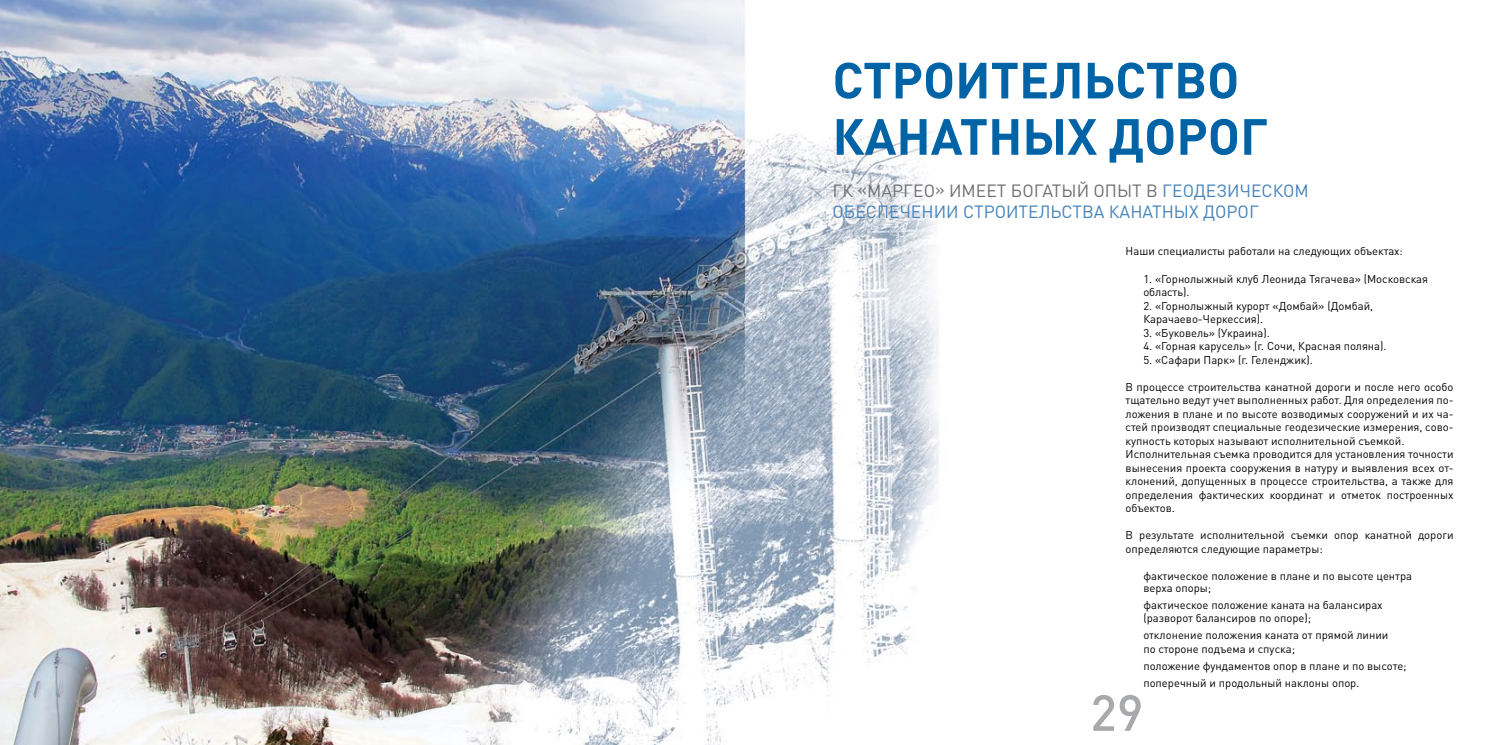
<style>
.page{position:relative;width:1489px;height:745px;background:#fff}
.page>*{position:absolute;margin:0;border:0;box-sizing:border-box;transform-origin:0 0}
.t1{font:700 50px/56.2px "DIN Pro";color:#0063a5}
.t2{font:500 50px "DIN Pro";color:#a7a9ac}
.t3{font:17.5px/21px "DIN Pro";letter-spacing:.07em;color:#4482ba}
.t4{font:11.25px/13.5px "DIN Pro";color:#000}
.s1{color:#6d6e71}
</style>
<div class="page">
<img style="left:0;top:0;width:939px;height:744px">
<h1 class="t1" style="left:832px;top:50px;width:437px">СТРОИТЕЛЬСТВО<br>КАНАТНЫХ ДОРОГ</h1>
<h2 class="t3" style="left:832px;top:179px;width:441px"><span class="s1">ГК «МарГео» им еет богатый оп ыт в</span> геодезич еском обесп еч ен ии стро ительства кана</h2>
<h2 class="t3" style="left:1152px;top:200px;width:75px">тн ых дорог</h2>
<p class="t4" style="left:1125px;top:244px;width:279px">Наши специалисты работали на следующих объектах:</p>
<p class="t4" style="left:1143px;top:271px;width:286px">1. «Горнолыжный клуб Леонида Тягачева» (Московская область).</p>
<p class="t4" style="left:1143px;top:298px;width:231px">2. «Горнолыжный курорт «Домбай» (Домбай,<br>Карачаево-Черкессия).</p>
<p class="t4" style="left:1143px;top:325px;width:128px">3. «Буковель» (Украина).</p>
<p class="t4" style="left:1143px;top:338px;width:245px">4. «Горная карусель» (г. Сочи, Красная поляна).</p>
<p class="t4" style="left:1143px;top:352px;width:171px">5. «Сафари Парк» (г. Геленджик).</p>
<p class="t4" style="left:1125px;top:379px;width:329px">В процессе строительства канатной дороги и после него особо тщательно ведут учет выполненных работ. Для определения по&shy;ложения в плане и по высоте возводимых сооружений и их ча&shy;стей производят специальные геодезические измерения, сово&shy;купность которых называют исполнительной съемкой.<br>И сполнительная съемка проводится для установления точности вынесения проекта сооружения в натуру и выявления всех от&shy;клонений, допущенных в процессе строительства, а также для определения фактических координат и отметок построенных объектов.</p>
<p class="t4" style="left:1125px;top:527px;width:329px">В результате исполнительной съемки опор канатной дороги определяются следующие параметры:</p>
<p class="t4" style="left:1143px;top:568px;width:270px;line-height:12.5px">фактическое положение в плане и по высоте центра верха опоры;</p>
<p class="t4" style="left:1143px;top:597px;width:241px">фактическое положение каната на балансирах (разворот балансиров по опоре);</p>
<p class="t4" style="left:1143px;top:627px;width:246px">отклонение положения каната от прямой линии по стороне подъема и спуска;</p>
<p class="t4" style="left:1143px;top:656px;width:265px;line-height:17.2px">положение фундаментов опор в плане и по высоте; поперечный и продольный наклоны опор.</p>
<h1 class="t2" style="left:1090px;top:678px;width:55px">29</h1>
</div>
